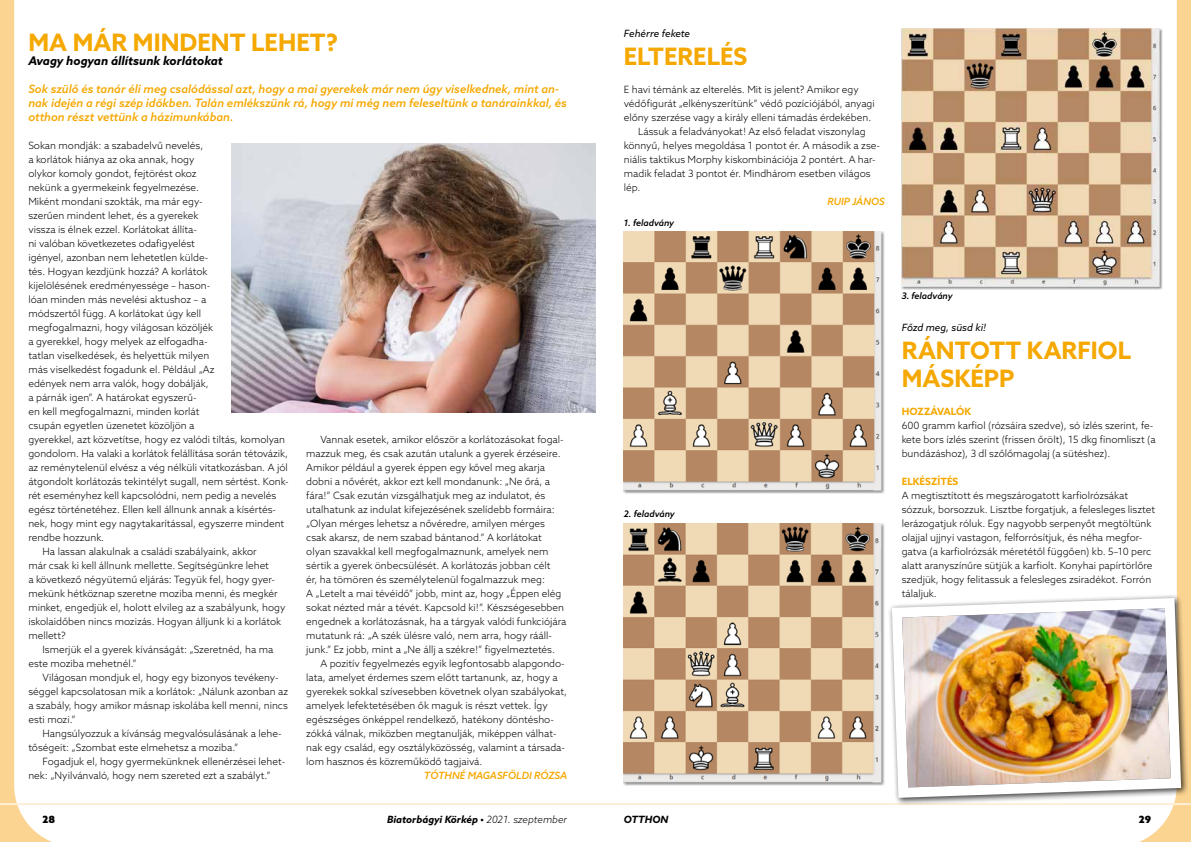
<style>
.page{position:relative;width:1191px;height:842px;background:#fff}
.page>*{position:absolute;margin:0;border:0;box-sizing:border-box;transform-origin:0 0}
.t1{font:700 24px/28px "Azo Sans";color:#f5a800}
.t2{font:italic 700 12px "Azo Sans";color:#000}
.t3{font:italic 500 11.5px/14px "Azo Sans";color:#f5a800}
.t4{font:300 10px/14px "Azo Sans";color:#000}
.t5{font:italic 700 10px "Azo Sans";color:#000}
.t6{font:italic 500 10px "Azo Sans";color:#f5a800}
.t7{font:italic 10px "Azo Sans";color:#000}
.t8{font:700 10px "Azo Sans";color:#f5a800}
.t9{font:900 10px "Azo Sans";color:#000}
.t10{font:italic 500 9px "Azo Sans";color:#000}
.s1{font-weight:300}
</style>
<div class="page">
<svg style="left:1115px;top:0;width:76px;height:842px"></svg>
<svg style="left:0;top:0;width:52px;height:842px"></svg>
<hr style="left:0;top:803px;width:1191px;height:2px;background:#feeed5">
<div style="left:888px;top:594px;width:300px;height:212px;background:#000;opacity:.75"></div>
<img style="left:888px;top:593px;width:298px;height:210px">
<img style="left:624px;top:231px;width:260px;height:262px">
<img style="left:624px;top:523px;width:260px;height:262px">
<img style="left:901px;top:28px;width:261px;height:261px">
<img style="left:231px;top:143px;width:364px;height:269px">
<h1 class="t1" style="left:28px;top:28px;width:311px">MA MÁR MINDENT LEHET?</h1>
<p class="t2" style="left:28px;top:53px;width:196px">Avagy hogyan állítsunk korlátokat</p>
<p class="t3" style="left:28px;top:82px;width:540px">Sok szülő és tanár éli meg csalódással azt, hogy a mai gyerekek már nem úgy viselkednek, mint an&shy;nak idején a régi szép időkben. Talán emlékszünk rá, hogy mi még nem feleseltünk a tanárainkkal, és otthon részt vettünk a házimunkában.</p>
<p class="t4" style="left:28px;top:138px;width:177px">Sokan mondják: a szabadelvű nevelés,</p>
<p class="t4" style="left:28px;top:152px;width:168px">a korlátok hiánya az oka annak, hogy</p>
<p class="t4" style="left:28px;top:166px;width:170px">olykor komoly gondot, fejtörést okoz</p>
<p class="t4" style="left:28px;top:180px;width:172px">nekünk a gyermekeink fegyelmezése.</p>
<p class="t4" style="left:28px;top:194px;width:176px">Miként mondani szokták, ma már egy-</p>
<p class="t4" style="left:28px;top:208px;width:171px">szerűen mindent lehet, és a gyerekek</p>
<p class="t4" style="left:28px;top:222px;width:170px">vissza is élnek ezzel. Korlátokat állíta-</p>
<p class="t4" style="left:28px;top:236px;width:168px">ni valóban következetes odafigyelést</p>
<p class="t4" style="left:28px;top:250px;width:181px">igényel, azonban nem lehetetlen külde-</p>
<p class="t4" style="left:28px;top:264px;width:181px">tés. Hogyan kezdjünk hozzá? A korlátok</p>
<p class="t4" style="left:28px;top:278px;width:183px">kijelölésének eredményessége – hason-</p>
<p class="t4" style="left:28px;top:292px;width:179px">lóan minden más nevelési aktushoz – a</p>
<p class="t4" style="left:28px;top:306px;width:174px">módszertől függ. A korlátokat úgy kell</p>
<p class="t4" style="left:28px;top:320px;width:186px">megfogalmazni, hogy világosan közöljék</p>
<p class="t4" style="left:28px;top:334px;width:181px">a gyerekkel, hogy melyek az elfogadha-</p>
<p class="t4" style="left:28px;top:348px;width:182px">tatlan viselkedések, és helyettük milyen</p>
<p class="t4" style="left:28px;top:362px;width:188px">más viselkedést fogadunk el. Például „Az</p>
<p class="t4" style="left:28px;top:376px;width:182px">edények nem arra valók, hogy dobálják,</p>
<p class="t4" style="left:28px;top:390px;width:170px">a párnák igen”. A határokat egyszerű-</p>
<p class="t4" style="left:28px;top:404px;width:173px">en kell megfogalmazni, minden korlát</p>
<p class="t4" style="left:28px;top:418px;width:168px">csupán egyetlen üzenetet közöljön a</p>
<p class="t4" style="left:28px;top:432px;width:258px">gyerekkel, azt közvetítse, hogy ez valódi tiltás, komolyan</p>
<p class="t4" style="left:28px;top:446px;width:261px">gondolom. Ha valaki a korlátok felállítása során tétovázik,</p>
<p class="t4" style="left:28px;top:460px;width:261px">az reménytelenül elvész a vég nélküli vitatkozásban. A jól</p>
<p class="t4" style="left:28px;top:474px;width:262px">átgondolt korlátozás tekintélyt sugall, nem sértést. Konk-</p>
<p class="t4" style="left:28px;top:488px;width:249px">rét eseményhez kell kapcsolódni, nem pedig a nevelés</p>
<p class="t4" style="left:28px;top:502px;width:249px">egész történetéhez. Ellen kell állnunk annak a kísértés-</p>
<p class="t4" style="left:28px;top:516px;width:257px">nek, hogy mint egy nagytakarítással, egyszerre mindent</p>
<p class="t4" style="left:28px;top:530px;width:77px">rendbe hozzunk.</p>
<p class="t4" style="left:43px;top:544px;width:216px">Ha lassan alakulnak a családi szabályaink, akkor</p>
<p class="t4" style="left:28px;top:558px;width:242px">már csak ki kell állnunk mellette. Segítségünkre lehet</p>
<p class="t4" style="left:28px;top:572px;width:248px">a következő négyütemű eljárás: Tegyük fel, hogy gyer-</p>
<p class="t4" style="left:28px;top:586px;width:251px">mekünk hétköznap szeretne moziba menni, és megkér</p>
<p class="t4" style="left:28px;top:600px;width:258px">minket, engedjük el, holott elvileg az a szabályunk, hogy</p>
<p class="t4" style="left:28px;top:614px;width:254px">iskolaidőben nincs mozizás. Hogyan álljunk ki a korlátok</p>
<p class="t4" style="left:28px;top:628px;width:39px">mellett?</p>
<p class="t4" style="left:43px;top:642px;width:232px">Ismerjük el a gyerek kívánságát: „Szeretnéd, ha ma</p>
<p class="t4" style="left:28px;top:656px;width:110px">este moziba mehetnél.”</p>
<p class="t4" style="left:43px;top:670px;width:238px">Világosan mondjuk el, hogy egy bizonyos tevékeny-</p>
<p class="t4" style="left:28px;top:684px;width:261px">séggel kapcsolatosan mik a korlátok: „Nálunk azonban az</p>
<p class="t4" style="left:28px;top:698px;width:261px">a szabály, hogy amikor másnap iskolába kell menni, nincs</p>
<p class="t4" style="left:28px;top:712px;width:49px">esti mozi.”</p>
<p class="t4" style="left:43px;top:726px;width:240px">Hangsúlyozzuk a kívánság megvalósulásának a lehe-</p>
<p class="t4" style="left:28px;top:740px;width:211px">tőségeit: „Szombat este elmehetsz a moziba.”</p>
<p class="t4" style="left:43px;top:754px;width:244px">Fogadjuk el, hogy gyermekünknek ellenérzései lehet-</p>
<p class="t4" style="left:28px;top:768px;width:244px">nek: „Nyilvánvaló, hogy nem szereted ezt a szabályt.”</p>
<p class="t4" style="left:306px;top:432px;width:262px;text-indent:14px">Vannak esetek, amikor először a korlátozásokat fogal&shy;mazzuk meg, és csak azután utalunk a gyerek érzéseire.<br>Amikor például a gyerek éppen egy kővel meg akarja dobni a nővérét, akkor ezt kell mondanunk: „Ne őrá, a fára!” Csak ezután vizsgálhatjuk meg az indulatot, és utalhatunk az indulat kifejezésének szelídebb formáira: „Olyan mérges lehetsz a nővéredre, amilyen mérges csak akarsz, de nem szabad bántanod.” A korlátokat olyan szavakkal kell megfogalmaznunk, amelyek nem sértik a gyerek önbecsülését. A korlátozás jobban célt<br>ér, ha tömören és személytelenül fogalmazzuk meg:<br>A „Letelt a mai tévéidő” jobb, mint az, hogy „Éppen elég sokat nézted már a tévét. Kapcsold ki!”. Készségesebben engednek a korlátozásnak, ha a tárgyak valódi funkciójára mutatunk rá: „A szék ülésre való, nem arra, hogy rááll&shy;junk.” Ez jobb, mint a „Ne állj a székre!” figyelmeztetés.</p>
<p class="t4" style="left:306px;top:656px;width:262px;text-indent:14px">A pozitív fegyelmezés egyik legfontosabb alapgondo&shy;lata, amelyet érdemes szem előtt tartanunk, az, hogy a gyerekek sokkal szívesebben követnek olyan szabályokat, amelyek lefektetésében ők maguk is részt vettek. Így egészséges önképpel rendelkező, hatékony döntésho&shy;zókká válnak, miközben megtanulják, miképpen válhat&shy;nak egy család, egy osztályközösség, valamint a társada&shy;lom hasznos és közreműködő tagjaivá.</p>
<p class="t6" style="left:424px;top:769px;width:145px">TÓTHNÉ MAGASFÖLDI RÓZSA</p>
<p class="t7" style="left:624px;top:27px;width:68px">Fehérre fekete</p>
<h1 class="t1" style="left:624px;top:42px;width:125px">ELTERELÉS</h1>
<p class="t4" style="left:624px;top:82px;width:236px">E havi témánk az elterelés. Mit is jelent? Amikor egy</p>
<p class="t4" style="left:624px;top:96px;width:252px">védőfigurát „elkényszerítünk” védő pozíciójából, anyagi</p>
<p class="t4" style="left:624px;top:110px;width:249px">előny szerzése vagy a király elleni támadás érdekében.</p>
<p class="t4" style="left:638px;top:124px;width:229px">Lássuk a feladványokat! Az első feladat viszonylag</p>
<p class="t4" style="left:624px;top:138px;width:258px">könnyű, helyes megoldása 1 pontot ér. A második a zse-</p>
<p class="t4" style="left:624px;top:152px;width:253px">niális taktikus Morphy kiskombinációja 2 pontért. A har-</p>
<p class="t4" style="left:624px;top:166px;width:248px">madik feladat 3 pontot ér. Mindhárom esetben világos</p>
<p class="t4" style="left:624px;top:180px;width:18px">lép.</p>
<p class="t6" style="left:827px;top:195px;width:59px">RUIP JÁNOS</p>
<p class="t10" style="left:624px;top:217px;width:52px">1. feladvány</p>
<p class="t10" style="left:624px;top:508px;width:52px">2. feladvány</p>
<p class="t10" style="left:901px;top:290px;width:52px">3. feladvány</p>
<p class="t7" style="left:901px;top:321px;width:86px">Főzd meg, süsd ki!</p>
<h1 class="t1" style="left:901px;top:336px;width:231px">RÁNTOTT KARFIOL<br>MÁSKÉPP</h1>
<p class="t8" style="left:901px;top:405px;width:71px">HOZZÁVALÓK</p>
<p class="t4" style="left:901px;top:418px;width:255px">600 gramm karfiol (rózsáira szedve), só ízlés szerint, fe&shy;kete bors ízlés szerint (frissen őrölt), 15 dkg finomliszt (a bundázáshoz), 3 dl szőlőmagolaj (a sütéshez).</p>
<p class="t8" style="left:901px;top:475px;width:58px">ELKÉSZÍTÉS</p>
<p class="t4" style="left:901px;top:488px;width:255px">A megtisztított és megszárogatott karfiolrózsákat sózzuk, borsozzuk. Lisztbe forgatjuk, a felesleges lisztet lerázogatjuk róluk. Egy nagyobb serpenyőt megtöltünk olajjal ujjnyi vastagon, felforrósítjuk, és néha megfor&shy;gatva (a karfiolrózsák méretétől függően) kb. 5–10 perc alatt aranyszínűre sütjük a karfiolt. Konyhai papírtörlőre szedjük, hogy felitassuk a felesleges zsiradékot. Forrón tálaljuk.</p>
<p class="t9" style="left:43px;top:813px;width:14px">28</p>
<p class="t5" style="left:387px;top:813px;width:181px">Biatorbágyi Körkép • <span class="s1">2021. szeptember</span></p>
<p class="t5" style="left:624px;top:813px;width:46px">OTTHON</p>
<p class="t9" style="left:1138px;top:813px;width:14px">29</p>
</div>
